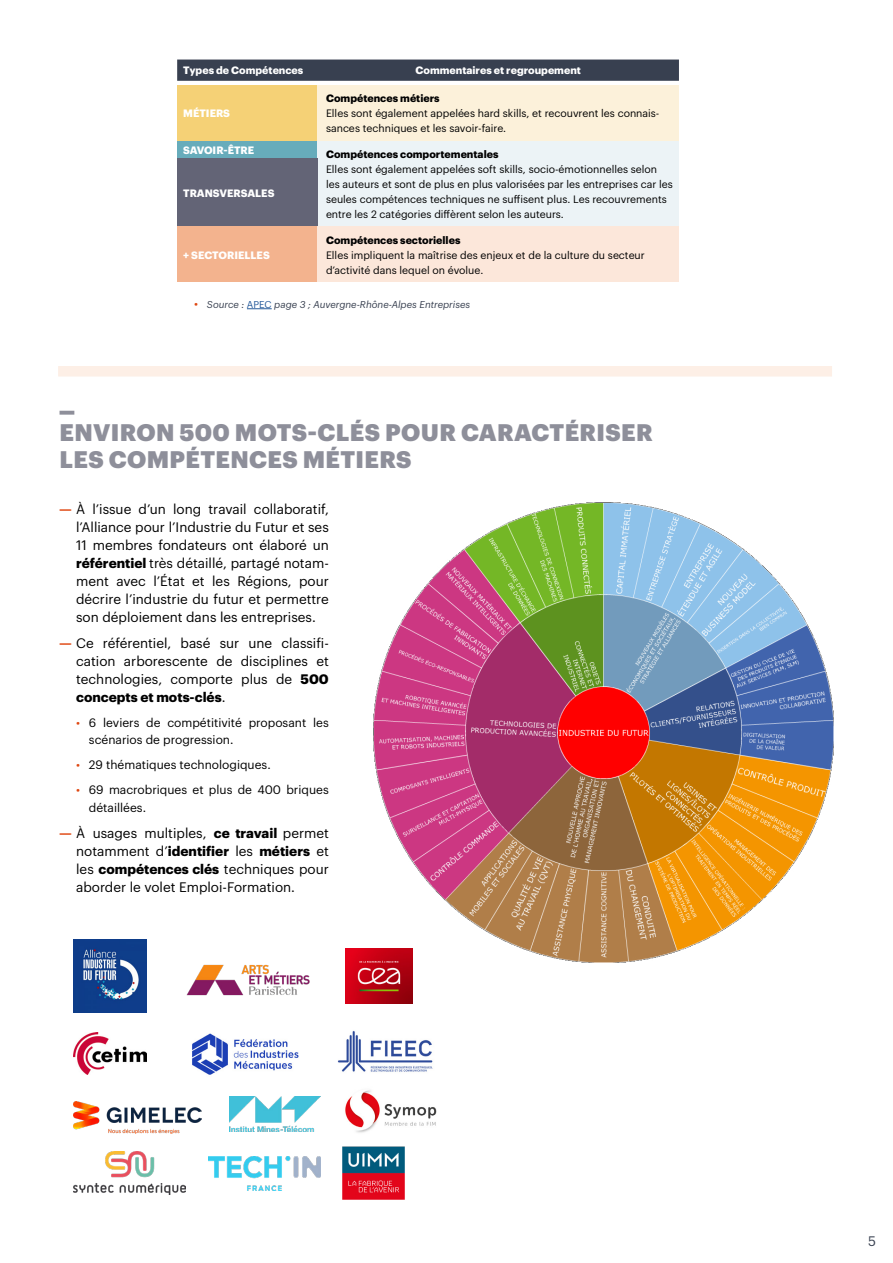
<style>
.page{position:relative;width:893px;height:1263px;background:#fff}
.page>*{position:absolute;margin:0;border:0;box-sizing:border-box;transform-origin:0 0}
.t1{font:900 23.55px/27.5px "Graphik";letter-spacing:.015em;color:#8e8f9a}
.t2{font:13.5px/18px "Graphik";color:#000;text-align:justify}
.t3{font:13.5px "Graphik";color:#384050}
.t4{font:12px/16.5px "Graphik";color:#000}
.t5{font:10.5px/15px "Graphik";color:#000}
.t6{font:700 10.5px "Graphik";color:#fff}
.t7{font:700 10.5px "Graphik";color:#000}
.t8{font:italic 9.75px "Graphik";color:#384050}
.s1{font-style:normal;font-size:12px;color:#df4812}
.s2{font-style:normal;color:#275b9b}
.s3{font-weight:700;color:#df4812}
.s4{font-weight:700}
.s5{color:#df4812}
</style>
<div class="page">
<svg style="left:60px;top:411px;width:14px;height:4px"></svg>
<div style="left:58px;top:366px;width:774px;height:10px;background:#fdefe6"></div>
<div style="left:177px;top:60px;width:502px;height:21px;background:#384050"></div>
<div style="left:177px;top:85px;width:140px;height:56px;background:#f5d176"></div>
<div style="left:317px;top:85px;width:362px;height:56px;background:#fcf1da"></div>
<div style="left:177px;top:141px;width:140px;height:17px;background:#67acbb"></div>
<div style="left:317px;top:141px;width:362px;height:86px;background:#ecf3f6"></div>
<div style="left:177px;top:158px;width:140px;height:69px;background:#636476"></div>
<div style="left:177px;top:227px;width:140px;height:55px;background:#f3b38e"></div>
<div style="left:317px;top:227px;width:362px;height:55px;background:#fce7da"></div>
<svg style="left:247px;top:308px;width:25px;height:1px"></svg>
<img style="left:373px;top:502px;width:460px;height:460px">
<img style="left:73px;top:939px;width:73px;height:73px">
<img style="left:73px;top:1032px;width:73px;height:43px">
<img style="left:192px;top:1033px;width:107px;height:42px">
<img style="left:337px;top:1030px;width:96px;height:42px">
<img style="left:73px;top:1101px;width:128px;height:32px">
<img style="left:229px;top:1096px;width:91px;height:36px">
<img style="left:345px;top:1090px;width:92px;height:43px">
<img style="left:73px;top:1151px;width:112px;height:44px">
<img style="left:208px;top:1156px;width:112px;height:34px">
<img style="left:342px;top:1146px;width:63px;height:54px">
<img style="left:186px;top:964px;width:124px;height:32px">
<img style="left:346px;top:949px;width:66px;height:54px">
<p class="t6" style="left:183px;top:63px;width:122px">Types de Compétences</p>
<p class="t6" style="left:415px;top:63px;width:167px">Commentaires et regroupement</p>
<p class="t6" style="left:183px;top:106px;width:48px">MÉTIERS</p>
<p class="t7" style="left:326px;top:91px;width:115px">Compétences métiers</p>
<p class="t5" style="left:326px;top:105px;width:335px">Elles sont également appelées hard skills, et recouvrent les connais&shy;sances techniques et les savoir-faire.</p>
<p class="t6" style="left:183px;top:142px;width:73px">SAVOIR-ÊTRE</p>
<p class="t6" style="left:183px;top:185px;width:93px">TRANSVERSALES</p>
<p class="t7" style="left:326px;top:146px;width:174px">Compétences comportementales</p>
<p class="t5" style="left:326px;top:161px;width:348px">Elles sont également appelées soft skills, socio-émotionnelles selon les auteurs et sont de plus en plus valorisées par les entreprises car les seules compétences techniques ne suffisent plus. Les recouvrements entre les 2 catégories diffèrent selon les auteurs.</p>
<p class="t7" style="left:326px;top:232px;width:136px">Compétences sectorielles</p>
<p class="t5" style="left:326px;top:247px;width:320px">Elles impliquent la maîtrise des enjeux et de la culture du secteur d’activité dans lequel on évolue.</p>
<p class="t8" style="left:194px;top:297px;width:277px"><span class="s1">•</span> Source : <span class="s2">APEC</span> page 3 ; Auvergne-Rhône-Alpes Entreprises</p>
<p class="t6" style="left:183px;top:247px;width:88px">+ SECTORIELLES</p>
<h1 class="t1" style="left:60px;top:416px;width:595px">ENVIRON 500 MOTS-CLÉS POUR CARACTÉRISER<br>LES COMPÉTENCES MÉTIERS</h1>
<p class="t2" style="left:76px;top:498px;width:254px;text-indent:-17px"><span class="s3">—</span> À l’issue d’un long travail collaboratif, l’Alliance pour l’Industrie du Futur et ses 11 membres fondateurs ont élaboré un <span class="s4">référentiel</span> très détaillé, partagé notam&shy;ment avec l’État et les Régions, pour décrire l’industrie du futur et permettre son déploiement dans les entreprises.</p>
<p class="t2" style="left:76px;top:633px;width:254px;text-indent:-17px"><span class="s3">—</span> Ce référentiel, basé sur une classifi&shy;cation arborescente de disciplines et technologies, comporte plus de <span class="s4">500 concepts et mots-clés</span>.</p>
<p class="t4" style="left:89px;top:713px;width:241px;text-indent:-13px"><span class="s5">•</span> 6 leviers de compétitivité proposant les scénarios de progression.</p>
<p class="t4" style="left:76px;top:755px;width:196px"><span class="s5">•</span> 29 thématiques technologiques.</p>
<p class="t4" style="left:89px;top:779px;width:241px;line-height:18px;text-indent:-13px"><span class="s5">•</span> 69 macrobriques et plus de 400 briques détaillées.</p>
<p class="t2" style="left:76px;top:823px;width:254px;text-indent:-17px"><span class="s3">—</span> À usages multiples, <span class="s4">ce travail</span> permet notamment d’<span class="s4">identifier</span> les <span class="s4">métiers</span> et les <span class="s4">compétences clés</span> techniques pour aborder le volet Emploi-Formation.</p>
<p class="t3" style="left:868px;top:1231px;width:9px">5</p>
</div>
